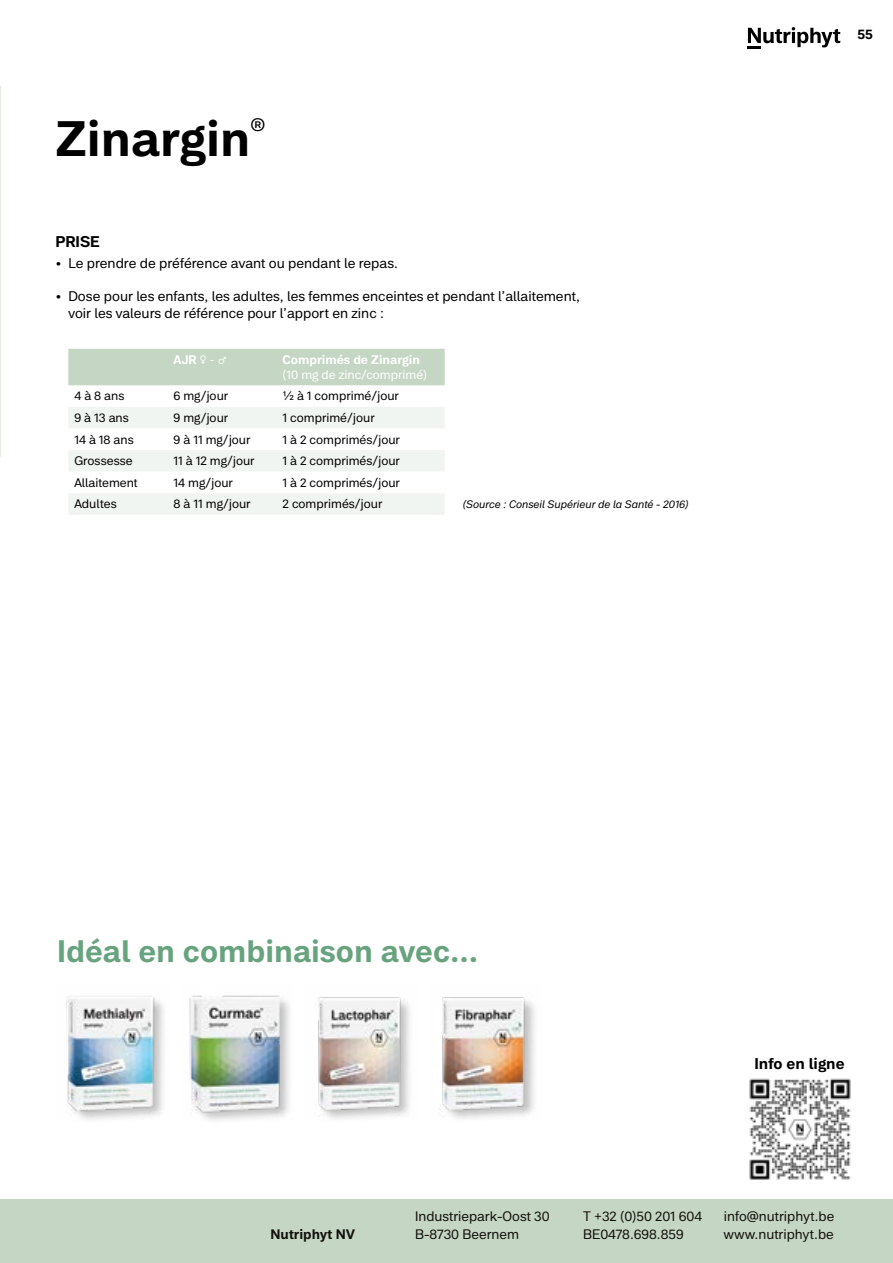
<style>
.page{position:relative;width:893px;height:1263px;background:#fff}
.page>*{position:absolute;margin:0;border:0;box-sizing:border-box;transform-origin:0 0}
.t1{font:700 48.75px "Peter";color:#000}
.t2{font:700 30.45px "Peter";color:#67a37e}
.t3{font:17.7px "Peter";color:#000}
.t4{font:700 15.3px "Peter";color:#000}
.t5{font:13.65px/16.5px "Peter";color:#000}
.t6{font:13.5px/18px "Peter";color:#12110c}
.t7{font:700 13.5px "Peter";color:#12110c}
.t8{font:700 13.5px "Peter";color:#000}
.t9{font:12.15px "Peter";color:#000}
.t10{font:700 12.15px "Peter";color:#fff}
.t11{font:12.15px "Peter";color:#fff}
.t12{font:italic 10.65px "Peter";color:#000}
</style>
<div class="page">
<div style="left:0;top:1199px;width:893px;height:64px;background:#c5d6c4"></div>
<svg style="left:748px;top:27px;width:92px;height:22px"></svg>
<svg style="left:69px;top:407px;width:376px;height:108px"></svg>
<img style="left:66px;top:996px;width:98px;height:124px">
<img style="left:189px;top:995px;width:101px;height:126px">
<img style="left:316px;top:997px;width:94px;height:122px">
<img style="left:438px;top:997px;width:97px;height:122px">
<img style="left:749px;top:1078px;width:102px;height:102px">
<hr style="left:0;top:87px;width:1px;height:370px;background:#e3eae2">
<div style="left:68px;top:349px;width:377px;height:36px;background:#c5d6c4"></div>
<h1 class="t1" style="left:55px;top:106px;width:197px">Zinargin</h1>
<h3 class="t3" style="left:250px;top:114px;width:16px">®</h3>
<p class="t4" style="left:55px;top:232px;width:46px">PRISE</p>
<p class="t5" style="left:55px;top:255px;width:344px">• Le prendre de préférence avant ou pendant le repas.</p>
<p class="t5" style="left:68px;top:288px;width:513px;text-indent:-13px">• Dose pour les enfants, les adultes, les femmes enceintes et pendant l’allaitement, voir les valeurs de référence pour l’apport en zinc :</p>
<p class="t10" style="left:174px;top:351px;width:55px">AJR ♀ ♂</p>
<p class="t10" style="left:283px;top:352px;width:139px">Comprimés de Zinargin</p>
<p class="t11" style="left:283px;top:367px;width:146px">(10 mg de zinc/comprimé)</p>
<p class="t9" style="left:74px;top:388px;width:51px">4 à 8 ans</p>
<p class="t9" style="left:174px;top:388px;width:56px">6 mg/jour</p>
<p class="t9" style="left:283px;top:388px;width:118px">1⁄2 à 1 comprimé/jour</p>
<p class="t9" style="left:74px;top:410px;width:56px">9 à 13 ans</p>
<p class="t9" style="left:174px;top:410px;width:56px">9 mg/jour</p>
<p class="t9" style="left:283px;top:410px;width:94px">1 comprimé/jour</p>
<p class="t9" style="left:74px;top:432px;width:61px">14 à 18 ans</p>
<p class="t9" style="left:174px;top:432px;width:78px">9 à 11 mg/jour</p>
<p class="t9" style="left:283px;top:432px;width:119px">1 à 2 comprimés/jour</p>
<p class="t9" style="left:74px;top:453px;width:60px">Grossesse</p>
<p class="t9" style="left:174px;top:453px;width:83px">11 à 12 mg/jour</p>
<p class="t9" style="left:283px;top:453px;width:119px">1 à 2 comprimés/jour</p>
<p class="t9" style="left:74px;top:475px;width:65px">Allaitement</p>
<p class="t9" style="left:174px;top:475px;width:61px">14 mg/jour</p>
<p class="t9" style="left:283px;top:475px;width:119px">1 à 2 comprimés/jour</p>
<p class="t9" style="left:74px;top:496px;width:44px">Adultes</p>
<p class="t9" style="left:174px;top:496px;width:78px">8 à 11 mg/jour</p>
<p class="t9" style="left:283px;top:496px;width:101px">2 comprimés/jour</p>
<p class="t12" style="left:463px;top:497px;width:227px">(Source : Conseil Supérieur de la Santé - 2016)</p>
<p class="t8" style="left:857px;top:26px;width:17px">55</p>
<h2 class="t2" style="left:57px;top:931px;width:423px">Idéal en combinaison avec...</h2>
<p class="t4" style="left:754px;top:1053px;width:92px">Info en ligne</p>
<p class="t6" style="left:415px;top:1206px;width:136px">Industriepark-Oost 30</p>
<p class="t7" style="left:271px;top:1225px;width:86px">Nutriphyt NV</p>
<p class="t6" style="left:415px;top:1224px;width:105px">B-8730 Beernem</p>
<p class="t6" style="left:583px;top:1206px;width:120px">T +32 (0)50 201 604<br>BE0478.698.859</p>
<p class="t6" style="left:724px;top:1206px;width:112px">info@nutriphyt.be www.nutriphyt.be</p>
</div>
